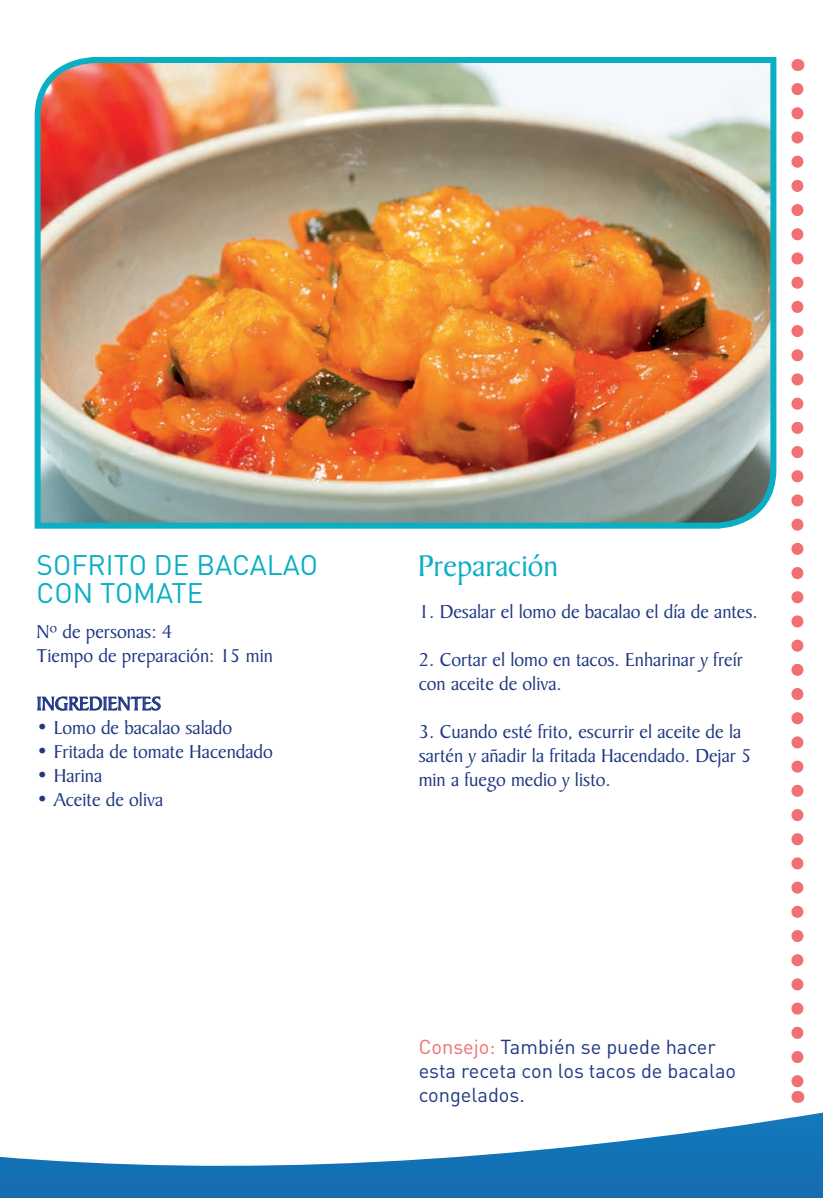
<style>
.page{position:relative;width:823px;height:1198px;background:#fff}
.page>*{position:absolute;margin:0;border:0;box-sizing:border-box;transform-origin:0 0}
.t1{font:32px "Baker Signet BT";color:#0bafc4}
.t2{font:28px/28px "DIN";color:#0bafc4}
.t3{font:20px/24px "Baker Signet BT";color:#203882}
.t4{font:20px/24px "DIN";color:#203882}
.s1{color:#f26f73}
</style>
<div class="page">
<svg style="left:0;top:789px;width:822px;height:409px"></svg>
<svg style="left:37px;top:696px;width:124px;height:15px"></svg>
<img style="left:34px;top:57px;width:743px;height:472px">
<svg style="left:791px;top:89px;width:12px;height:996px"></svg>
<svg style="left:797px;top:59px;width:1px;height:12px"></svg>
<svg style="left:797px;top:1091px;width:1px;height:12px"></svg>
<svg style="left:819px;top:1194px;width:4px;height:4px"></svg>
<h2 class="t2" style="left:37px;top:550px;width:283px">SOFRITO DE BACALAO<br>CON TOMATE</h2>
<p class="t3" style="left:37px;top:619px;width:238px">Nº de personas: 4<br>Tiempo de preparación: 15 min</p>
<p class="t3" style="left:37px;top:691px;width:126px">INGREDIENTES</p>
<p class="t3" style="left:37px;top:715px;width:197px">• Lomo de bacalao salado</p>
<p class="t3" style="left:37px;top:739px;width:238px">• Fritada de tomate Hacendado</p>
<p class="t3" style="left:37px;top:763px;width:67px">• Harina</p>
<p class="t3" style="left:37px;top:787px;width:128px">• Aceite de oliva</p>
<h1 class="t1" style="left:417px;top:546px;width:142px">Preparación</h1>
<p class="t3" style="left:418px;top:600px;width:340px">1. Desalar el lomo de bacalao el día de antes.</p>
<p class="t3" style="left:418px;top:648px;width:326px">2. Cortar el lomo en tacos. Enharinar y freír con aceite de oliva.</p>
<p class="t3" style="left:418px;top:720px;width:334px">3. Cuando esté frito, escurrir el aceite de la sartén y añadir la fritada Hacendado. Dejar 5 min a fuego medio y listo.</p>
<p class="t4" style="left:418px;top:1034px;width:319px"><span class="s1">Consejo:</span> También se puede hacer esta receta con los tacos de bacalao congelados.</p>
</div>
